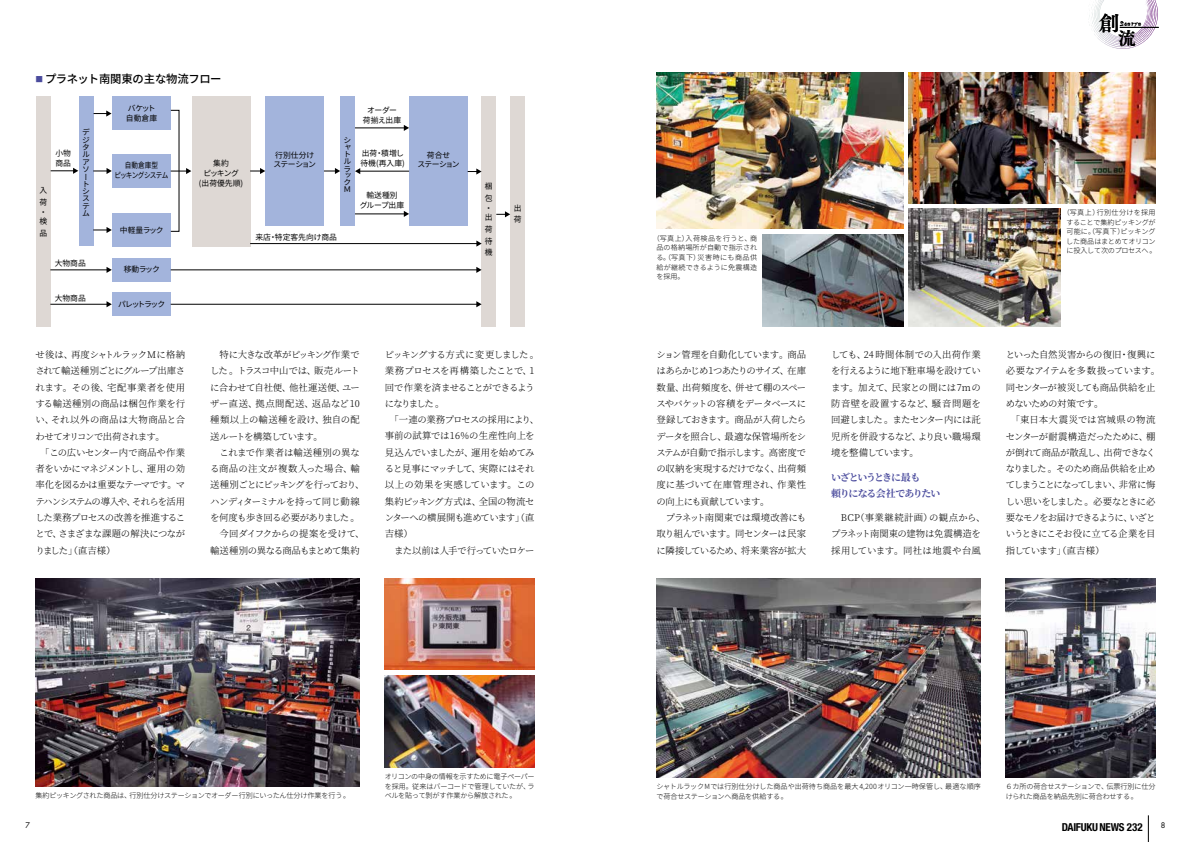
<style>
.page{position:relative;width:1191px;height:842px;background:#fff}
.page>*{position:absolute;margin:0;border:0;box-sizing:border-box;transform-origin:0 0}
.t1{font:21px "Tsuku A Old Min Pr 6 N B";color:#000}
.t2{font:18.2px "Tsuku A Old Min Pr 6 N B";color:#000}
.t3{font:500 11.3px "DAIFUKU Sans JP";letter-spacing:-.015em;color:#000}
.t4{font:700 condensed 11px "Helvetica Neue LT Std";letter-spacing:-.025em;color:#000}
.t5{font:700 9.9px/16.3px "Source Han Serif";letter-spacing:-.11em;color:#4a4b9d}
.t6{font:300 9.4px/16.3px "Source Han Serif";letter-spacing:-.04em;color:#000}
.t7{font:300 9.4px/16.3px "Source Han Serif";letter-spacing:-.06em;color:#000}
.t8{font:300 9.4px/16.3px "Source Han Serif";letter-spacing:.01em;color:#000}
.t9{font:7.8px/7.3px "DAIFUKU Sans JP";letter-spacing:-.02em;color:#000}
.t10{font:7.8px/9.9px "DAIFUKU Sans JP";color:#000;text-align:center}
.t11{font:7.8px/9.9px "DAIFUKU Sans JP";letter-spacing:-.04em;color:#000}
.t12{font:7.8px "DAIFUKU Sans JP";letter-spacing:-.115em;color:#000;scale:.85 1}
.t13{font:7.8px "DAIFUKU Sans JP";letter-spacing:-.16em;color:#000}
.t14{font:7.8px "DAIFUKU Sans JP";letter-spacing:-.02em;color:#000;scale:.85 1}
.t15{font:7.5px "Futura Std";color:#000}
.t16{font:300 7.1px/9.6px "DAIFUKU Sans JP";letter-spacing:-.015em;color:#000;text-align:justify}
.t17{font:300 7.1px "DAIFUKU Sans JP";letter-spacing:-.045em;color:#000}
.t18{font:6.3px "Ninja Std R";letter-spacing:.1em;color:#000}
.s1{font-size:7.7px;color:#4a4b9d}
</style>
<div class="page">
<svg style="left:1089px;top:0;width:68px;height:49px"></svg>
<hr style="left:1119px;top:27px;width:39px;height:1px;background:#000">
<div style="left:36px;top:96px;width:14px;height:231px;background:#ded8d4"></div>
<div style="left:482px;top:96px;width:14px;height:231px;background:#ded8d4"></div>
<div style="left:510px;top:96px;width:15px;height:231px;background:#ded8d4"></div>
<div style="left:79px;top:96px;width:14px;height:150px;background:#a3b4dc"></div>
<div style="left:112px;top:96px;width:59px;height:33px;background:#a3b4dc"></div>
<div style="left:340px;top:96px;width:15px;height:130px;background:#a3b4dc"></div>
<div style="left:192px;top:96px;width:58px;height:150px;background:#ded8d4"></div>
<div style="left:266px;top:96px;width:58px;height:130px;background:#a3b4dc"></div>
<div style="left:409px;top:96px;width:58px;height:130px;background:#a3b4dc"></div>
<div style="left:112px;top:155px;width:59px;height:33px;background:#a3b4dc"></div>
<div style="left:112px;top:213px;width:59px;height:34px;background:#a3b4dc"></div>
<div style="left:112px;top:258px;width:59px;height:23px;background:#a3b4dc"></div>
<div style="left:112px;top:293px;width:59px;height:23px;background:#a3b4dc"></div>
<svg style="left:250px;top:168px;width:15px;height:6px"></svg>
<svg style="left:173px;top:168px;width:18px;height:6px"></svg>
<hr style="left:250px;top:243px;width:227px;height:1px;background:#000">
<svg style="left:476px;top:241px;width:6px;height:6px"></svg>
<svg style="left:324px;top:168px;width:16px;height:6px"></svg>
<hr style="left:355px;top:128px;width:50px;height:1px;background:#000">
<svg style="left:404px;top:125px;width:5px;height:6px"></svg>
<hr style="left:359px;top:171px;width:50px;height:1px;background:#000">
<svg style="left:355px;top:168px;width:5px;height:6px"></svg>
<hr style="left:355px;top:214px;width:50px;height:1px;background:#000">
<svg style="left:404px;top:211px;width:5px;height:6px"></svg>
<svg style="left:94px;top:110px;width:18px;height:7px"></svg>
<svg style="left:93px;top:168px;width:19px;height:6px"></svg>
<svg style="left:93px;top:227px;width:19px;height:6px"></svg>
<hr style="left:50px;top:270px;width:57px;height:1px;background:#000">
<svg style="left:107px;top:267px;width:5px;height:6px"></svg>
<hr style="left:50px;top:304px;width:57px;height:1px;background:#000">
<svg style="left:107px;top:301px;width:5px;height:6px"></svg>
<hr style="left:171px;top:270px;width:306px;height:1px;background:#000">
<svg style="left:476px;top:267px;width:5px;height:6px"></svg>
<hr style="left:171px;top:304px;width:306px;height:1px;background:#000">
<svg style="left:476px;top:301px;width:5px;height:6px"></svg>
<svg style="left:496px;top:211px;width:14px;height:6px"></svg>
<svg style="left:51px;top:168px;width:27px;height:6px"></svg>
<svg style="left:467px;top:168px;width:14px;height:7px"></svg>
<img style="left:35px;top:578px;width:325px;height:208px">
<img style="left:385px;top:578px;width:149px;height:92px">
<img style="left:385px;top:675px;width:149px;height:92px">
<img style="left:656px;top:73px;width:247px;height:156px">
<img style="left:763px;top:235px;width:140px;height:92px">
<img style="left:909px;top:73px;width:246px;height:130px">
<img style="left:909px;top:209px;width:151px;height:118px">
<img style="left:1005px;top:578px;width:150px;height:199px">
<img style="left:656px;top:578px;width:325px;height:199px">
<svg style="left:1148px;top:815px;width:1px;height:27px"></svg>
<p class="t3" style="left:35px;top:73px;width:188px"><span class="s1">■</span> プラネット南関東の主な物流フロー</p>
<p class="t9" style="left:126px;top:103px;width:33px;line-height:9.9px">バケット自動倉庫</p>
<p class="t9" style="left:363px;top:105px;width:40px;line-height:9.9px;text-align:center">オーダー荷揃え出庫</p>
<p class="t10" style="left:360px;top:148px;width:46px;text-align:left">出荷・積増し待機(再入庫)</p>
<p class="t9" style="left:360px;top:191px;width:46px;line-height:9.9px;text-align:center">輸送種別<br>グループ出庫</p>
<p class="t9" style="left:82px;top:129px;width:9px">デジタルアソートシステム</p>
<p class="t9" style="left:343px;top:137px;width:9px;text-align:justify">シャトルラ</p>
<p class="t9" style="left:55px;top:148px;width:17px;line-height:9.9px">小物商品</p>
<p class="t11" style="left:273px;top:150px;width:44px">行別仕分けステーション</p>
<p class="t9" style="left:427px;top:151px;width:25px">荷合せ</p>
<p class="t10" style="left:199px;top:158px;width:46px">集約<br>ピッキング<br>(出荷優先順)</p>
<p class="t14" style="left:125px;top:161px;width:40px">自動倉庫型</p>
<p class="t9" style="left:417px;top:161px;width:44px">ステーション</p>
<p class="t12" style="left:115px;top:171px;width:65px">ピッキングシステム</p>
<p class="t9" style="left:343px;top:172px;width:9px;line-height:7px;text-align:justify">ックＭ</p>
<p class="t9" style="left:39px;top:185px;width:9px;line-height:11.7px">入荷</p>
<p class="t9" style="left:39px;top:207px;width:9px;line-height:9.7px">・検</p>
<p class="t9" style="left:39px;top:230px;width:9px">品</p>
<p class="t9" style="left:120px;top:226px;width:45px">中軽量ラック</p>
<p class="t9" style="left:124px;top:266px;width:38px">移動ラック</p>
<p class="t13" style="left:118px;top:300px;width:49px">パレットラック</p>
<p class="t10" style="left:255px;top:232px;width:83px">来店・特定客先向け商品</p>
<p class="t9" style="left:55px;top:260px;width:33px">大物商品</p>
<p class="t9" style="left:55px;top:294px;width:33px">大物商品</p>
<p class="t9" style="left:485px;top:181px;width:9px;line-height:11.7px">梱包</p>
<p class="t9" style="left:485px;top:203px;width:8px;line-height:9.7px">・出</p>
<p class="t9" style="left:485px;top:223px;width:9px;line-height:11.7px;text-align:justify">荷待機</p>
<p class="t9" style="left:514px;top:202px;width:9px;line-height:11.7px">出荷</p>
<p class="t6" style="left:35px;top:347px;width:151px">せ後は、再度シャトルラックMに格納されて輸送種別ごとにグループ出庫されます。その後、宅配事業者を使用する輸送種別の商品は梱包作業を行い、それ以外の商品は大物商品と合わせてオリコンで出荷されます。<br>　「この広いセンター内で商品や作業者をいかにマネジメントし、運用の効率化を図るかは重要なテーマです。マテハンシステムの導入や、それらを活用した業務プロセスの改善を推進することで、さまざまな課題の解決につながりました」（直吉様）</p>
<p class="t6" style="left:210px;top:347px;width:156px">　特に大きな改革がピッキング作業でした。トラスコ中山では、販売ルートに合わせて自社便、他社運送便、ユーザー直送、拠点間配送、返品など10種類以上の輸送種を設け、独自の配送ルートを構築しています。<br>　これまで作業者は輸送種別の異なる商品の注文が複数入った場合、輸送種別ごとにピッキングを行っており、ハンディターミナルを持って同じ動線を何度も歩き回る必要がありました。　今回ダイフクからの提案を受けて、輸送種別の異なる商品もまとめて集約</p>
<p class="t6" style="left:385px;top:347px;width:156px">ピッキングする方式に変更しました。業務プロセスを再構築したことで、1回で作業を済ませることができるようになりました。<br>　「一連の業務プロセスの採用により、事前の試算では16％の生産性向上を見込んでいましたが、運用を始めてみると見事にマッチして、実際にはそれ以上の効果を実感しています。この集約ピッキング方式は、全国の物流センターへの横展開も進めています」（直吉様）<br>　また以前は人手で行っていたロケー</p>
<p class="t17" style="left:35px;top:792px;width:316px">集約ピッキングされた商品は、行別仕分けステーションでオーダー行別にいったん仕分け作業を行う。</p>
<p class="t16" style="left:385px;top:772px;width:151px">オリコンの中身の情報を示すために電子ペーパーを採用。従来はバーコードで管理していたが、ラベルを貼って剝がす作業から解放された。</p>
<h1 class="t1" style="left:1099px;top:5px;width:23px">創</h1>
<h2 class="t2" style="left:1117px;top:22px;width:20px">流</h2>
<p class="t18" style="left:1120px;top:19px;width:23px">Souryu</p>
<p class="t16" style="left:656px;top:234px;width:102px;text-indent:-4px">（写真上）入荷検品を行うと、商品の格納場所が自動で指示される。（写真下）災害時にも商品供給が継続できるように免震構造を採用。</p>
<p class="t16" style="left:1062px;top:208px;width:95px;text-align:center">（写真上）行別仕分けを採用することで集約ピッキングが可能に。（写真下）ピッキングした商品はまとめてオリコンに投入して次のプロセスへ。</p>
<p class="t6" style="left:656px;top:347px;width:151px">ション管理を自動化しています。商品はあらかじめ1つあたりのサイズ、在庫数量、出荷頻度を、併せて棚のスペースやバケットの容積をデータベースに登録しておきます。商品が入荷したらデータを照合し、最適な保管場所をシステムが自動で指示します。高密度での収納を実現するだけでなく、出荷頻度に基づいて在庫管理され、作業性の向上にも貢献しています。<br>　プラネット南関東では環境改善にも取り組んでいます。同センターは民家に隣接しているため、将来業容が拡大</p>
<p class="t6" style="left:831px;top:347px;width:151px;text-align:justify">しても、24 時間体制での入出荷作業を行えるように地下駐車場を設けています。加えて、民家との間には7mの防音壁を設置するなど、騒音問題を回避しました。またセンター内には託児所を併設するなど、より良い職場環境を整備しています。</p>
<p class="t5" style="left:831px;top:469px;width:111px">いざというときに最も<br>頼りになる会社でありたい</p>
<p class="t8" style="left:831px;top:510px;width:156px">　BCP（事業継続計画）の観点から、プラネット南関東の建物は免震構造を採用しています。同社は地震や台風</p>
<p class="t7" style="left:1005px;top:347px;width:156px">といった自然災害からの復旧・復興に必要なアイテムを多数扱っています。同センターが被災しても商品供給を止めないための対策です。<br>　「東日本大震災では宮城県の物流センターが耐震構造だったために、棚が倒れて商品が散乱し、出荷できなくなりました。そのため商品供給を止めてしまうことになってしまい、非常に悔しい思いをしました。必要なときに必要なモノをお届けできるように、いざというときにこそお役に立てる企業を目指しています」（直吉様）</p>
<p class="t16" style="left:656px;top:782px;width:326px">シャトルラックMでは行別仕分けした商品や出荷待ち商品を最大4,200オリコン一時保管し、最適な順序で荷合せステーションへ商品を供給する。</p>
<p class="t16" style="left:1005px;top:782px;width:151px">６カ所の荷合せステーションで、伝票行別に仕分けられた商品を納品先別に荷合わせする。</p>
<p class="t15" style="left:25px;top:821px;width:6px">7</p>
<p class="t4" style="left:1061px;top:820px;width:83px">DAIFUKU NEWS 232</p>
<p class="t15" style="left:1161px;top:821px;width:6px">8</p>
</div>
